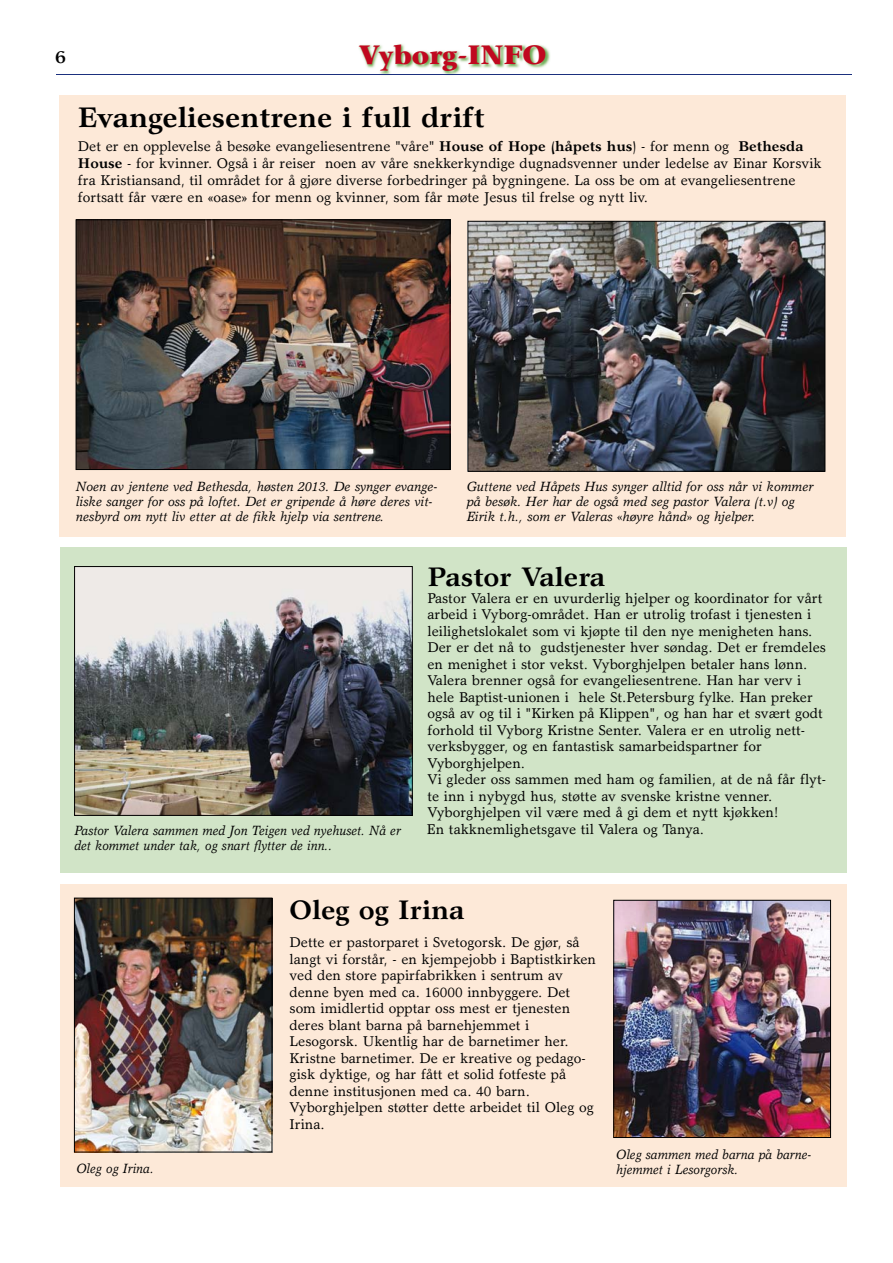
<style>
.page{position:relative;width:893px;height:1263px;background:#fff}
.page>*{position:absolute;margin:0;border:0;box-sizing:border-box;transform-origin:0 0}
.t1{font:700 28.5px "Garth Graphic";color:#000}
.t2{font:700 27px "Garth Graphic";color:#000}
.t3{font:900 27px "Garth Graphic";letter-spacing:-.01em;color:#c0081f}
.t4{font:700 18px "Garth Graphic";color:#000}
.t5{font:14.25px/16.5px "Garth Graphic";color:#000}
.t6{font:italic 13.5px/15px "Garth Graphic";color:#000}
.t7{font:italic 13.5px/15px "Garth Graphic";color:#000;scale:.96 1}
.s1{font-weight:700}
.s2{font-family:"Koz Min Pr 6 N Medium 90 pv RKSJ H";font-style:normal}
</style>
<div class="page">
<img style="left:359px;top:44px;width:191px;height:31px">
<hr style="left:57px;top:75px;width:795px;height:1px;background:#1b307e">
<div style="left:60px;top:884px;width:786px;height:303px;background:#fde9d8"></div>
<div style="left:60px;top:548px;width:786px;height:325px;background:#d1e4c7"></div>
<div style="left:60px;top:96px;width:786px;height:441px;background:#fde9d8"></div>
<img style="left:616px;top:902px;width:213px;height:234px">
<div style="left:614px;top:900px;width:217px;height:238px;border:1px solid #000"></div>
<img style="left:76px;top:568px;width:334px;height:245px">
<div style="left:74px;top:566px;width:338px;height:249px;border:1px solid #000"></div>
<img style="left:470px;top:223px;width:353px;height:246px">
<div style="left:468px;top:221px;width:357px;height:250px;border:1px solid #000"></div>
<img style="left:78px;top:222px;width:370px;height:246px">
<div style="left:76px;top:220px;width:374px;height:250px;border:1px solid #000"></div>
<img style="left:76px;top:900px;width:194px;height:250px">
<div style="left:74px;top:898px;width:198px;height:254px;border:1px solid #000"></div>
<p class="t4" style="left:55px;top:50px;width:12px">6</p>
<h2 class="t3" style="left:359px;top:44px;width:189px">Vyborg-INFO</h2>
<h1 class="t1" style="left:78px;top:106px;width:408px">Evangeliesentrene i full drift</h1>
<p class="t5" style="left:78px;top:139px;width:745px;line-height:17.1px">Det er en opplevelse å besøke evangeliesentrene "våre" <span class="s1">House of Hope (håpets hus</span>) - for menn og <span class="s1">Bethesda House</span> - for kvinner. Også i år reiser noen av våre snekkerkyndige dugnadsvenner under ledelse av Einar Korsvik fra Kristiansand, til området for å gjøre diverse forbedringer på bygningene. La oss be om at evangeliesentrene fortsatt får være en «oase» for menn og kvinner, som får møte Jesus til frelse og nytt liv.</p>
<p class="t6" style="left:76px;top:480px;width:363px">Noen av jentene ved Bethesda, høsten 2013. De synger evange&shy;liske sanger for oss på loftet. Det er gripende å høre deres vit&shy;nesbyrd om nytt liv etter at de fikk hjelp via sentrene.</p>
<p class="t6" style="left:467px;top:480px;width:348px">Guttene ved Håpets Hus synger alltid for oss når vi kommer på besøk. Her har de også med seg pastor Valera (t.v) og<br>Eirik t.h., som er Valeras «høyre hånd» og hjelper.</p>
<p class="t7" style="left:74px;top:824px;width:342px">Pastor Valera sammen med Jon Teigen ved nyehuset. Nå er det kommet under tak, og snart flytter de inn..</p>
<h2 class="t2" style="left:427px;top:567px;width:179px">Pastor Valera</h2>
<p class="t5" style="left:427px;top:591px;width:401px">Pastor Valera er en uvurderlig hjelper og koordinator for vårt arbeid i Vyborg-området. Han er utrolig trofast i tjenesten i leilighetslokalet som vi kjøpte til den nye menigheten hans.<br>Der er det nå to gudstjenester hver søndag. Det er fremdeles en menighet i stor vekst. Vyborghjelpen betaler hans lønn.<br>Valera brenner også for evangeliesentrene. Han har verv i hele Baptist-unionen i hele St.Petersburg fylke. Han preker også av og til i "Kirken på Klippen", og han har et svært godt forhold til Vyborg Kristne Senter. Valera er en utrolig nett&shy;verksbygger, og en fantastisk samarbeidspartner for Vyborghjelpen.<br>Vi gleder oss sammen med ham og familien, at de nå får flyt&shy;te inn i nybygd hus, støtte av svenske kristne venner.<br>Vyborghjelpen vil være med å gi dem et nytt kjøkken!<br>En takknemlighetsgave til Valera og Tanya.</p>
<h2 class="t2" style="left:290px;top:899px;width:177px">Oleg og Irina</h2>
<p class="t5" style="left:290px;top:936px;width:308px">Dette er pastorparet i Svetogorsk. De gjør, så langt vi forstår, - en kjempejobb i Baptistkirken ved den store papirfabrikken i sentrum av denne byen med ca. 16000 innbyggere. Det som imidlertid opptar oss mest er tjenesten deres blant barna på barnehjemmet i Lesogorsk. Ukentlig har de barnetimer her.<br>Kristne barnetimer. De er kreative og pedago&shy;gisk dyktige, og har fått et solid fotfeste på denne institusjonen med ca. 40 barn.<br>Vyborghjelpen støtter dette arbeidet til Oleg og Irina.</p>
<p class="t7" style="left:616px;top:1148px;width:205px">Oleg sammen med barna pa<span class="s2">̊</span> barne-</p>
<p class="t7" style="left:77px;top:1162px;width:82px">Oleg og Irina.</p>
<p class="t7" style="left:616px;top:1163px;width:129px">hjemmet i Lesorgorsk.</p>
</div>
